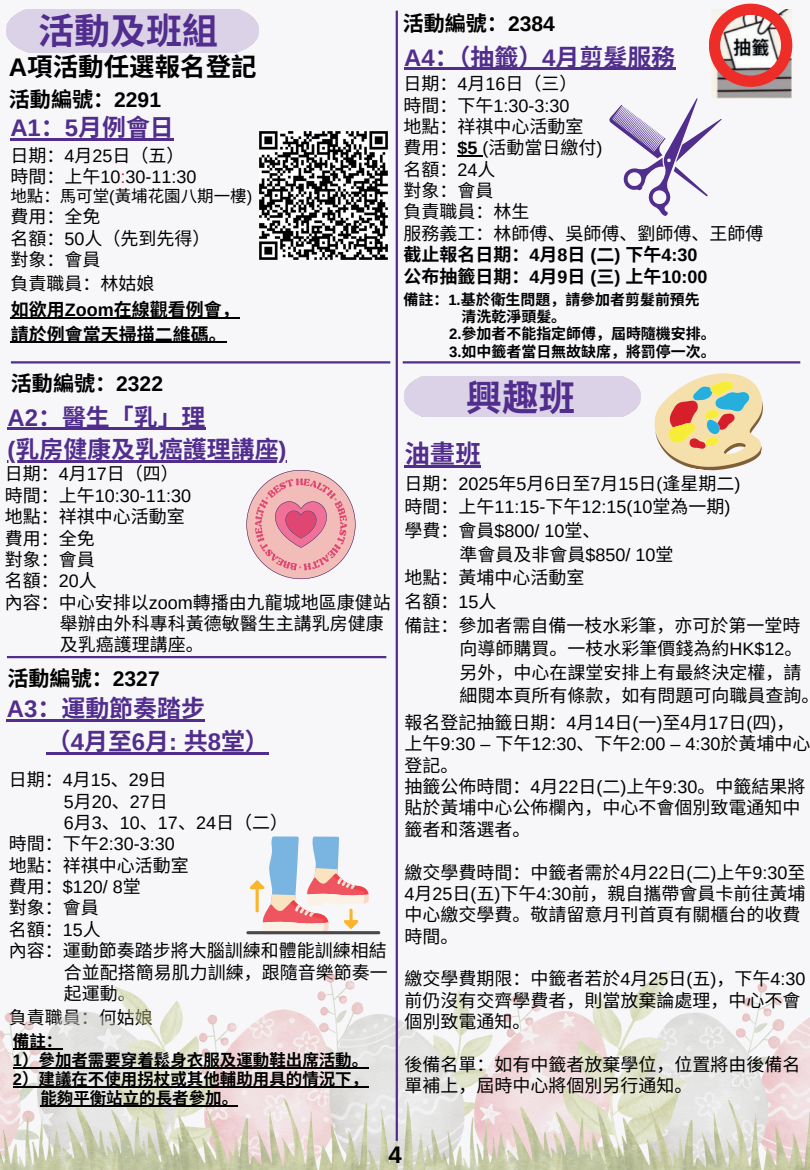
<style>
.page{position:relative;width:810px;height:1170px;background:#f7f7f9}
.page>*{position:absolute;margin:0;border:0;box-sizing:border-box;transform-origin:0 0}
.t1{font:700 36.3px "Noto Sans CJ Ksc";color:#512d8d}
.t2{font:700 36px "Noto Sans CJ Ksc";color:#512d8d}
.t3{font:700 25.5px "Noto Sans CJ Ksc";color:#000}
.t4{font:700 25.5px "Noto Sans CJ Ksc";color:#512d8d}
.t5{font:700 24px/32.7px "Noto Sans CJ Ksc";color:#512d8d}
.t6{font:700 24px "Arimo";color:#000}
.t7{font:700 21px "Noto Sans CJ Ksc";color:#000}
.t8{font:18px/21.3px "Noto Sans CJ Ksc";color:#000}
.t9{font:18px "Arimo";color:#000}
.t10{font:700 18px/24.8px "Noto Sans CJ Ksc";color:#000}
.t11{font:700 16.5px "Noto Sans CJ Ksc";color:#000}
.t12{font:16.5px "Noto Sans CJ Ksc";color:#000}
.t13{font:700 15px "Noto Sans CJ Ksc";color:#000}
.s1{font-family:"Arimo"}
.s2{font-family:"Noto Sans CJ Ksc"}
.s3{color:#d71f2b}
.s4{font-family:"Arimo";font-weight:700}
.s5{font-weight:700}
</style>
<div class="page">
<img style="left:0;top:970px;width:810px;height:200px">
<hr style="left:396px;top:11px;width:2px;height:1130px;background:#512d8d">
<hr style="left:11px;top:361px;width:379px;height:3px;background:#512d8d">
<hr style="left:458px;top:155px;width:25px;height:2px;background:#000">
<img style="left:711px;top:87px;width:81px;height:11px">
<svg style="left:709px;top:4px;width:83px;height:83px"></svg>
<svg style="left:609px;top:98px;width:113px;height:118px"></svg>
<hr style="left:10px;top:138px;width:164px;height:2px;background:#512d8d">
<hr style="left:403px;top:361px;width:397px;height:3px;background:#512d8d">
<img style="left:260px;top:131px;width:128px;height:128px">
<svg style="left:654px;top:373px;width:109px;height:97px"></svg>
<hr style="left:7px;top:656px;width:379px;height:2px;background:#512d8d">
<hr style="left:246px;top:931px;width:134px;height:3px;background:#46484a;border-radius:2px">
<svg style="left:250px;top:836px;width:119px;height:99px"></svg>
<hr style="left:11px;top:317px;width:229px;height:1px;background:#000">
<hr style="left:11px;top:342px;width:216px;height:1px;background:#000">
<hr style="left:404px;top:68px;width:271px;height:2px;background:#512d8d">
<hr style="left:404px;top:466px;width:77px;height:2px;background:#512d8d">
<hr style="left:7px;top:719px;width:198px;height:3px;background:#512d8d">
<hr style="left:47px;top:752px;width:222px;height:2px;background:#512d8d">
<hr style="left:13px;top:1048px;width:49px;height:1px;background:#000">
<hr style="left:13px;top:1067px;width:355px;height:1px;background:#000">
<hr style="left:13px;top:1086px;width:355px;height:1px;background:#000">
<hr style="left:40px;top:1105px;width:198px;height:2px;background:#000">
<hr style="left:8px;top:428px;width:198px;height:2px;background:#512d8d">
<hr style="left:8px;top:460px;width:279px;height:3px;background:#512d8d">
<svg style="left:246px;top:470px;width:110px;height:109px"></svg>
<h2 class="t2" style="left:38px;top:11px;width:182px">活動及班組</h2>
<h3 class="t3" style="left:9px;top:53px;width:249px"><span class="s1">A</span>項活動任選報名登記</h3>
<p class="t7" style="left:9px;top:87px;width:154px">活動編號：<span class="s1">2291</span></p>
<h3 class="t5" style="left:10px;top:111px;width:158px"><span class="s1">A1</span>：<span class="s1">5</span>月例會日</h3>
<p class="t8" style="left:10px;top:145px;width:176px">日期：<span class="s1">4</span>月<span class="s1">25</span>日（五）</p>
<p class="t9" style="left:10px;top:165px;width:188px"><span class="s2">時間：上午</span>10<span class="s3">:</span>30-11:30</p>
<p class="t12" style="left:10px;top:187px;width:243px">地點：馬可堂<span class="s1">(</span>黃埔花園八期一樓<span class="s1">)</span></p>
<p class="t8" style="left:10px;top:207px;width:202px">費用：全免<br>名額：<span class="s1">50</span>人（先到先得）對象：會員</p>
<p class="t8" style="left:10px;top:273px;width:145px">負責職員：林姑娘</p>
<p class="t10" style="left:11px;top:297px;width:230px">如欲用<span class="s1">Zoom</span>在線觀看例會，請於例會當天掃描二維碼。</p>
<p class="t7" style="left:11px;top:371px;width:154px">活動編號：<span class="s1">2322</span></p>
<h3 class="t5" style="left:8px;top:401px;width:281px"><span class="s1">A2</span>：醫生「乳」理<br><span class="s1">(</span>乳房健康及乳癌護理講座<span class="s1">)</span></h3>
<p class="t8" style="left:5px;top:464px;width:176px">日期：<span class="s1">4</span>月 <span class="s1">17</span>日（四）</p>
<p class="t9" style="left:5px;top:484px;width:188px"><span class="s2">時間：上午</span>10:30-11:30</p>
<p class="t8" style="left:5px;top:506px;width:181px">地點：祥祺中心活動室</p>
<p class="t8" style="left:5px;top:528px;width:92px">費用：全免</p>
<p class="t8" style="left:5px;top:549px;width:92px">對象：會員</p>
<p class="t8" style="left:5px;top:571px;width:92px">名額：<span class="s1">20</span>人</p>
<p class="t8" style="left:5px;top:592px;width:388px">內容：中心安排以<span class="s1">zoom</span>轉播由九龍城地區康健站</p>
<p class="t8" style="left:60px;top:613px;width:326px">舉辦由外科專科黃德敏醫生主講乳房健康</p>
<p class="t8" style="left:60px;top:635px;width:145px">及乳癌護理講座。</p>
<p class="t7" style="left:8px;top:666px;width:154px">活動編號：<span class="s1">2327</span></p>
<h3 class="t5" style="left:47px;top:692px;width:224px;text-indent:-40px"><span class="s1">A3</span>：運動節奏踏步<br>（<span class="s1">4</span>月至<span class="s1">6</span>月 <span class="s1">:</span> 共<span class="s1">8</span>堂）</h3>
<p class="t8" style="left:9px;top:769px;width:153px">日期：<span class="s1">4</span>月 <span class="s1">15</span>、<span class="s1">29</span>日</p>
<p class="t9" style="left:64px;top:790px;width:99px">5<span class="s2">月</span> 20<span class="s2">、</span>27<span class="s2">日</span></p>
<p class="t9" style="left:64px;top:811px;width:226px">6<span class="s2">月</span> 3<span class="s2">、</span>10<span class="s2">、</span>17<span class="s2">、</span>24<span class="s2">日（二）</span></p>
<p class="t9" style="left:9px;top:833px;width:168px"><span class="s2">時間：下午</span>2:30-3:30</p>
<p class="t8" style="left:9px;top:855px;width:182px">地點：祥祺中心活動室</p>
<p class="t9" style="left:9px;top:875px;width:134px"><span class="s2">費用：</span>$120/ 8<span class="s2">堂</span></p>
<p class="t8" style="left:9px;top:898px;width:92px">對象：會員</p>
<p class="t8" style="left:9px;top:919px;width:92px">名額：<span class="s1">15</span>人</p>
<p class="t8" style="left:9px;top:940px;width:380px">內容：運動節奏踏步將大腦訓練和體能訓練相結</p>
<p class="t8" style="left:64px;top:962px;width:324px">合並配搭簡易肌力訓練，跟隨音樂節奏一</p>
<p class="t8" style="left:64px;top:983px;width:73px">起運動。</p>
<p class="t8" style="left:9px;top:1007px;width:146px">負責職員：何姑娘</p>
<p class="t11" style="left:13px;top:1032px;width:51px">備註：</p>
<p class="t11" style="left:13px;top:1051px;width:357px"><span class="s1">1</span>）參加者需要穿着鬆身衣服及運動鞋出席活動。</p>
<p class="t11" style="left:13px;top:1070px;width:357px"><span class="s1">2</span>）建議在不使用拐杖或其他輔助用具的情況下，</p>
<p class="t11" style="left:40px;top:1089px;width:199px">能夠平衡站立的長者參加。</p>
<p class="t7" style="left:403px;top:12px;width:154px">活動編號：<span class="s1">2384</span></p>
<h3 class="t5" style="left:404px;top:41px;width:273px"><span class="s1">A4</span>：（抽籤）<span class="s1">4</span>月剪髮服務</h3>
<p class="t8" style="left:404px;top:73px;width:176px">日期：<span class="s1">4</span>月 <span class="s1">16</span>日（三）</p>
<p class="t9" style="left:404px;top:94px;width:168px"><span class="s2">時間：下午</span>1:30-3:30</p>
<p class="t8" style="left:404px;top:116px;width:361px">地點：祥祺中心活動室<br>費用：<span class="s4">$5</span> <span class="s1">(</span>活動當日繳付<span class="s1">)<br></span>名額：<span class="s1">24</span>人<br>對象：會員<br>負責職員：林生<br>服務義工：林師傅、吳師傅、劉師傅、王師傅<span class="s5">截止報名日期：</span><span class="s4">4</span><span class="s5">月</span> <span class="s4">8</span><span class="s5">日</span> <span class="s4">(</span><span class="s5">二</span><span class="s4">)</span> <span class="s5">下午</span><span class="s4">4:30<br></span><span class="s5">公布抽籤日期：</span><span class="s4">4</span><span class="s5">月</span> <span class="s4">9</span><span class="s5">日</span> <span class="s4">(</span><span class="s5">三</span><span class="s4">)</span> <span class="s5">上午</span><span class="s4">10:00</span></p>
<p class="t13" style="left:404px;top:291px;width:298px">備註：<span class="s1">1.</span>基於衛生問題，請參加者剪髮前預先</p>
<p class="t13" style="left:462px;top:308px;width:106px">清洗乾淨頭髮。</p>
<p class="t13" style="left:449px;top:326px;width:268px"><span class="s1">2.</span>參加者不能指定師傅，屆時隨機安排。</p>
<p class="t13" style="left:449px;top:343px;width:268px"><span class="s1">3.</span>如中籤者當日無故缺席，將罰停一次。</p>
<h1 class="t1" style="left:466px;top:377px;width:111px">興趣班</h1>
<h3 class="t4" style="left:404px;top:440px;width:78px">油畫班</h3>
<p class="t8" style="left:404px;top:473px;width:338px">日期：<span class="s1">2025</span>年<span class="s1">5</span>月 <span class="s1">6</span>日至<span class="s1">7</span>月 <span class="s1">15</span>日 <span class="s1">(</span>逢星期二<span class="s1">)</span></p>
<p class="t9" style="left:404px;top:496px;width:328px"><span class="s2">時間：上午</span>11:15-<span class="s2">下午</span>12:15(10<span class="s2">堂為一期</span>)</p>
<p class="t8" style="left:404px;top:520px;width:198px">學費：會員<span class="s1">$800/ 10</span>堂、</p>
<p class="t8" style="left:460px;top:544px;width:216px">準會員及非會員<span class="s1">$850/ 10</span>堂</p>
<p class="t8" style="left:404px;top:567px;width:181px">地點：黃埔中心活動室</p>
<p class="t8" style="left:404px;top:591px;width:92px">名額：<span class="s1">15</span>人</p>
<p class="t8" style="left:404px;top:615px;width:398px">備註：參加者需自備一枝水彩筆，亦可於第一堂時</p>
<p class="t8" style="left:460px;top:638px;width:345px">向導師購買。一枝水彩筆價錢為約<span class="s1">HK$12</span>。</p>
<p class="t8" style="left:460px;top:662px;width:344px">另外，中心在課堂安排上有最終決定權，請</p>
<p class="t8" style="left:460px;top:686px;width:362px">細閱本頁所有條款，如有問題可向職員查詢。</p>
<p class="t8" style="left:404px;top:712px;width:392px">報名登記抽籤日期：<span class="s1">4</span>月 <span class="s1">14</span>日 <span class="s1">(</span>一<span class="s1">)</span>至<span class="s1">4</span>月 <span class="s1">17</span>日 <span class="s1">(</span>四<span class="s1">)</span>，</p>
<p class="t9" style="left:404px;top:733px;width:406px"><span class="s2">上午</span>9:30 – <span class="s2">下午</span>12:30<span class="s2">、下午</span>2:00 – 4:30<span class="s2">於黃埔中心</span></p>
<p class="t8" style="left:404px;top:755px;width:403px">登記。<br>抽籤公佈時間：<span class="s1">4</span>月 <span class="s1">22</span>日 <span class="s1">(</span>二<span class="s1">)</span>上午<span class="s1">9:30</span>。中籤結果將貼於黃埔中心公佈欄內，中心不會個別致電通知中籤者和落選者。</p>
<p class="t8" style="left:404px;top:862px;width:403px">繳交學費時間：中籤者需於<span class="s1">4</span>月 <span class="s1">22</span>日 <span class="s1">(</span>二<span class="s1">)</span>上午<span class="s1">9:30</span>至<br><span class="s1">4</span>月 <span class="s1">25</span>日 <span class="s1">(</span>五<span class="s1">)</span>下午<span class="s1">4:30</span>前，親自攜帶會員卡前往黃埔中心繳交學費。敬請留意月刊首頁有關櫃台的收費時間。</p>
<p class="t8" style="left:404px;top:968px;width:403px">繳交學費期限：中籤者若於<span class="s1">4</span>月 <span class="s1">25</span>日 <span class="s1">(</span>五<span class="s1">)</span>，下午<span class="s1">4:30</span>前仍沒有交齊學費者，則當放棄論處理，中心不會個別致電通知。</p>
<p class="t8" style="left:404px;top:1054px;width:397px">後備名單：如有中籤者放棄學位，位置將由後備名單補上，屆時中心將個別另行通知。</p>
<h3 class="t6" style="left:388px;top:1139px;width:15px">4</h3>
</div>
